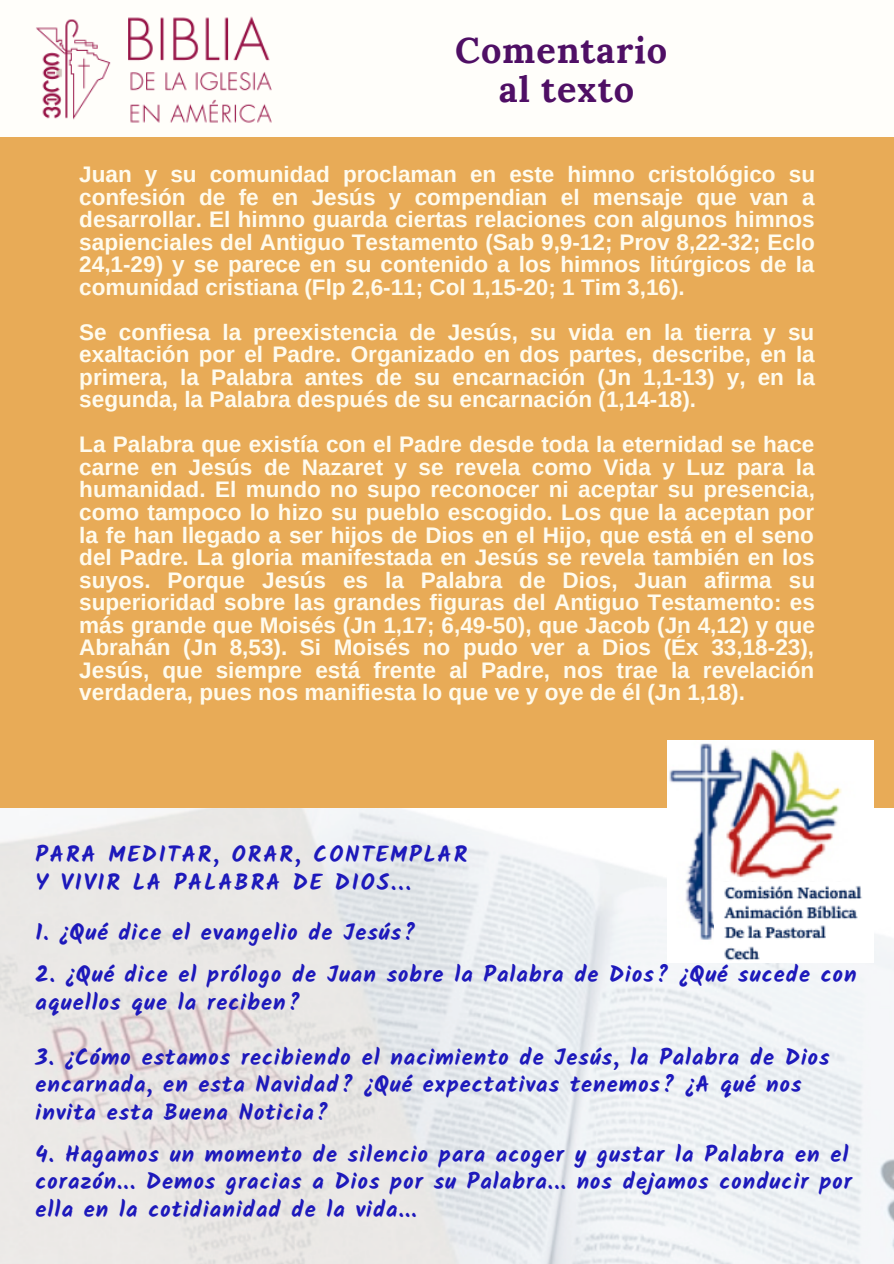
<style>
.page{position:relative;width:894px;height:1264px;background:#fff}
.page>*{position:absolute;margin:0;border:0;box-sizing:border-box;transform-origin:0 0}
.t1{font:700 36px "Lora";letter-spacing:.025em;color:#4f0f65}
.t2{font:700 22.5px/22.5px "Arimo";color:#fffbed;text-align:justify}
.t3{font:700 22.5px/27.5px "Kalam";letter-spacing:.045em;color:#1d19bb}
.t4{font:700 22.5px "Kalam";letter-spacing:.085em;color:#1d19bb}
</style>
<div class="page">
<div style="left:0;top:0;width:893px;height:1263px;background:#fffefa"></div>
<img style="left:0;top:807px;width:893px;height:456px">
<div style="left:0;top:137px;width:893px;height:670px;background:#e8ab57"></div>
<img style="left:36px;top:16px;width:236px;height:107px">
<img style="left:667px;top:740px;width:206px;height:222px">
<img style="left:714px;top:877px;width:159px;height:85px">
<p class="t1" style="left:455px;top:27px;width:213px">Comentario</p>
<p class="t1" style="left:498px;top:65px;width:137px">al texto</p>
<p class="t2" style="left:79px;top:163px;width:737px">Juan y su comunidad proclaman en este himno cristológico su confesión de fe en Jesús y compendian el mensaje que van a desarrollar. El himno guarda ciertas relaciones con algunos himnos sapienciales del Antiguo Testamento (Sab 9,9-12; Prov 8,22-32; Eclo 24,1-29) y se parece en su contenido a los himnos litúrgicos de la comunidad cristiana (Flp 2,6-11; Col 1,15-20; 1 Tim 3,16).</p>
<p class="t2" style="left:79px;top:321px;width:737px">Se confiesa la preexistencia de Jesús, su vida en la tierra y su exaltación por el Padre. Organizado en dos partes, describe, en la primera, la Palabra antes de su encarnación (Jn 1,1-13) y, en la segunda, la Palabra después de su encarnación (1,14-18).</p>
<p class="t2" style="left:79px;top:433px;width:737px">La Palabra que existía con el Padre desde toda la eternidad se hace carne en Jesús de Nazaret y se revela como Vida y Luz para la humanidad. El mundo no supo reconocer ni aceptar su presencia, como tampoco lo hizo su pueblo escogido. Los que la aceptan por la fe han llegado a ser hijos de Dios en el Hijo, que está en el seno del Padre. La gloria manifestada en Jesús se revela también en los suyos. Porque Jesús es la Palabra de Dios, Juan afirma su superioridad sobre las grandes figuras del Antiguo Testamento: es más grande que Moisés (Jn 1,17; 6,49-50), que Jacob (Jn 4,12) y que Abrahán (Jn 8,53). Si Moisés no pudo ver a Dios (Éx 33,18-23), Jesús, que siempre está frente al Padre, nos trae la revelación verdadera, pues nos manifiesta lo que ve y oye de él (Jn 1,18).</p>
<p class="t4" style="left:36px;top:841px;width:433px">PARA MEDITAR, ORAR, CONTEMPLAR</p>
<p class="t4" style="left:36px;top:868px;width:377px">Y VIVIR LA PALABRA DE DIOS...</p>
<p class="t3" style="left:36px;top:918px;width:382px">1. ¿Qué dice el evangelio de Jesús?</p>
<p class="t3" style="left:36px;top:960px;width:822px">2. ¿Qué dice el prólogo de Juan sobre la Palabra de Dios? ¿Qué sucede con aquellos que la reciben?</p>
<p class="t3" style="left:36px;top:1043px;width:795px">3. ¿Cómo estamos recibiendo el nacimiento de Jesús, la Palabra de Dios encarnada, en esta Navidad? ¿Qué expectativas tenemos? ¿A qué nos invita esta Buena Noticia?</p>
<p class="t3" style="left:36px;top:1140px;width:817px">4. Hagamos un momento de silencio para acoger y gustar la Palabra en el corazón... Demos gracias a Dios por su Palabra... nos dejamos conducir por ella en la cotidianidad de la vida...</p>
</div>
